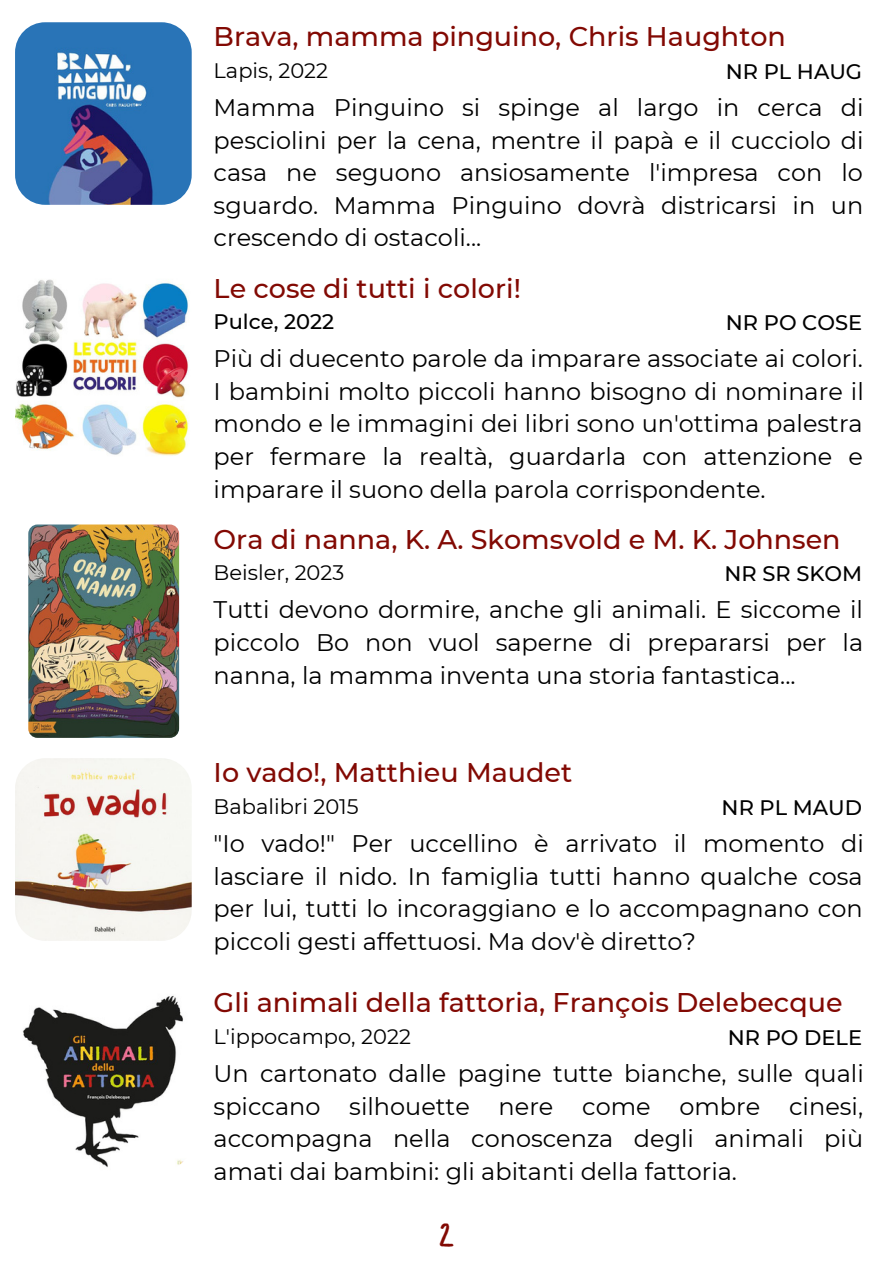
<style>
.page{position:relative;width:893px;height:1264px;background:#fff}
.page>*{position:absolute;margin:0;border:0;box-sizing:border-box;transform-origin:0 0}
.t1{font:37.5px "Leafy Extended";color:#820903}
.t2{font:500 27px "Montserrat";color:#820903}
.t3{font:24px/32.5px "Montserrat";color:#000;text-align:justify}
.t4{font:21px "Montserrat";color:#000}
.t5{font:500 21px "Montserrat";color:#000}
</style>
<div class="page">
<img style="left:15px;top:758px;width:177px;height:182px;border-radius:30px">
<img style="left:15px;top:22px;width:177px;height:183px;border-radius:30px">
<img style="left:15px;top:273px;width:179px;height:185px;border-radius:30px">
<img style="left:15px;top:988px;width:177px;height:182px;border-radius:30px">
<img style="left:28px;top:524px;width:151px;height:214px;border-radius:9px">
<p class="t2" style="left:213px;top:20px;width:574px">Brava, mamma pinguino, Chris Haughton</p>
<p class="t4" style="left:213px;top:58px;width:116px">Lapis, 2022</p>
<p class="t3" style="left:213px;top:91px;width:651px">Mamma Pinguino si spinge al largo in cerca di pesciolini per la cena, mentre il papà e il cucciolo di casa ne seguono ansiosamente l'impresa con lo sguardo. Mamma Pinguino dovrà districarsi in un crescendo di ostacoli...</p>
<p class="t5" style="left:725px;top:59px;width:138px">NR PL HAUG</p>
<p class="t2" style="left:213px;top:271px;width:309px">Le cose di tutti i colori!</p>
<p class="t5" style="left:213px;top:309px;width:122px">Pulce, 2022</p>
<p class="t3" style="left:213px;top:342px;width:651px">Più di duecento parole da imparare associate ai colori.<br>I bambini molto piccoli hanno bisogno di nominare il mondo e le immagini dei libri sono un'ottima palestra per fermare la realtà, guardarla con attenzione e imparare il suono della parola corrispondente.</p>
<p class="t5" style="left:725px;top:310px;width:138px">NR PO COSE</p>
<p class="t2" style="left:213px;top:522px;width:628px">Ora di nanna, K. A. Skomsvold e M. K. Johnsen</p>
<p class="t4" style="left:213px;top:560px;width:132px">Beisler, 2023</p>
<p class="t3" style="left:213px;top:593px;width:651px">Tutti devono dormire, anche gli animali. E siccome il piccolo Bo non vuol saperne di prepararsi per la nanna, la mamma inventa una storia fantastica...</p>
<p class="t5" style="left:724px;top:561px;width:139px">NR SR SKOM</p>
<p class="t2" style="left:213px;top:756px;width:360px">Io vado!, Matthieu Maudet</p>
<p class="t4" style="left:213px;top:793px;width:147px">Babalibri 2015</p>
<p class="t3" style="left:213px;top:827px;width:651px">"Io vado!" Per uccellino è arrivato il momento di lasciare il nido. In famiglia tutti hanno qualche cosa per lui, tutti lo incoraggiano e lo accompagnano con piccoli gesti affettuosi. Ma dov'è diretto?</p>
<p class="t5" style="left:721px;top:794px;width:142px">NR PL MAUD</p>
<p class="t2" style="left:213px;top:986px;width:630px">Gli animali della fattoria, François Delebecque</p>
<p class="t4" style="left:213px;top:1023px;width:199px">L'ippocampo, 2022</p>
<p class="t3" style="left:213px;top:1057px;width:651px">Un cartonato dalle pagine tutte bianche, sulle quali spiccano silhouette nere come ombre cinesi, accompagna nella conoscenza degli animali più amati dai bambini: gli abitanti della fattoria.</p>
<p class="t5" style="left:727px;top:1024px;width:136px">NR PO DELE</p>
<p class="t1" style="left:439px;top:1219px;width:16px">2</p>
</div>
